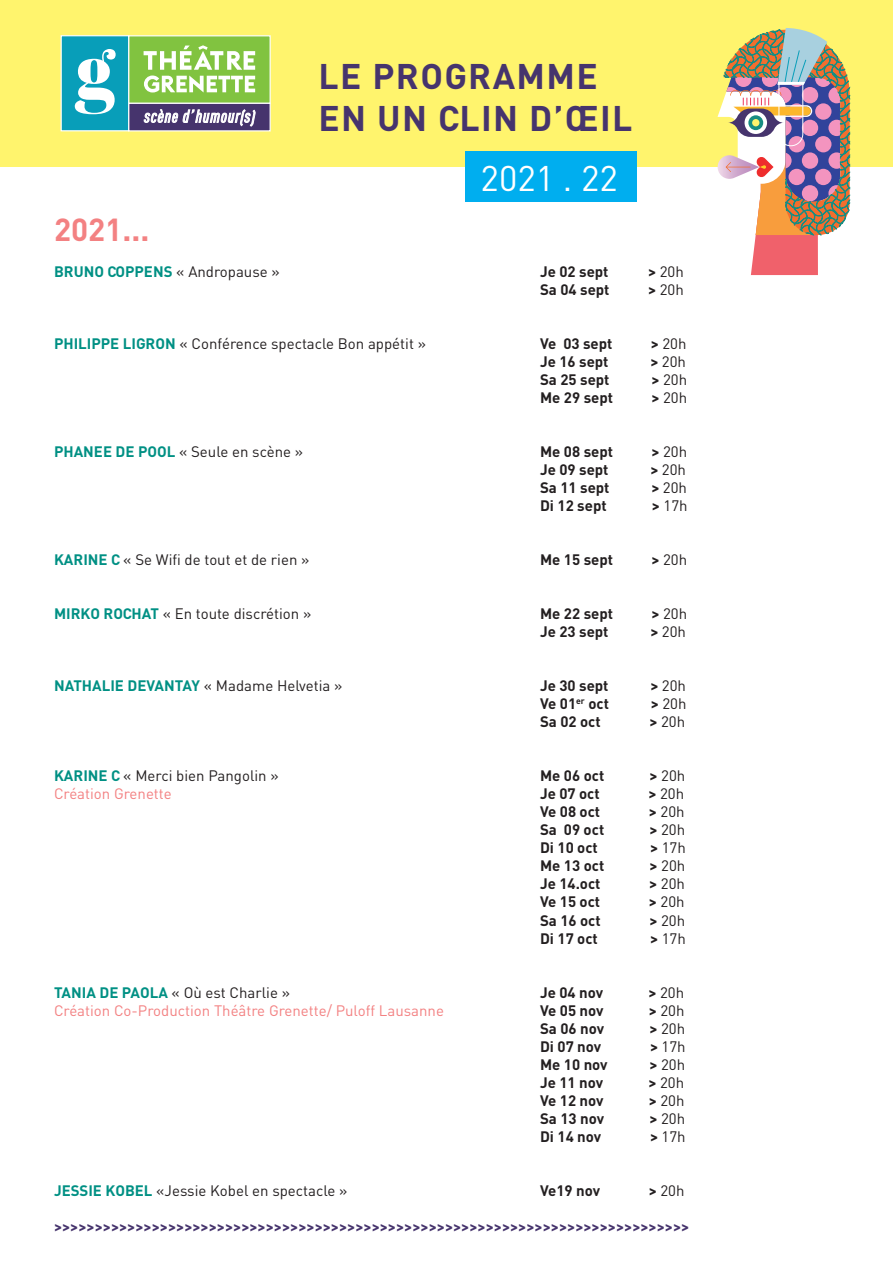
<style>
.page{position:relative;width:893px;height:1263px;background:#fff}
.page>*{position:absolute;margin:0;border:0;box-sizing:border-box;transform-origin:0 0}
.t1{font:700 35.25px/42.3px "DIN";letter-spacing:.04em;color:#46346d}
.t2{font:35.25px "DIN";color:#fff}
.t3{font:700 31.5px "DIN";color:#f38182}
.t4{font:700 15px "DIN";color:#231f20}
.t5{font:15px "DIN";color:#231f20}
.t6{font:15px "DIN Pro";color:#231f20}
.t7{font:700 15px "DIN";color:#46346d}
.t8{font:15px "DIN";color:#f38182}
.t9{font:700 15px "DIN";color:#009084}
.s1{font-weight:400;color:#231f20}
.s2{font-family:"DIN";font-weight:700}
.s3{font-weight:700;color:#009084}
</style>
<div class="page">
<div style="left:0;top:0;width:893px;height:167px;background:#fff46d"></div>
<div style="left:466px;top:152px;width:171px;height:50px;background:#00aeef"></div>
<div style="left:128px;top:35px;width:143px;height:69px;background:#81c340;border:1px solid #fff"></div>
<svg style="left:144px;top:45px;width:111px;height:25px"></svg>
<svg style="left:144px;top:76px;width:111px;height:16px"></svg>
<div style="left:128px;top:103px;width:143px;height:28px;background:#46346d;border:1px solid #fff"></div>
<svg style="left:144px;top:109px;width:112px;height:18px"></svg>
<div style="left:61px;top:35px;width:68px;height:96px;background:#089eb9;border:1px solid #fff"></div>
<svg style="left:75px;top:49px;width:41px;height:65px"></svg>
<svg style="left:717px;top:28px;width:134px;height:247px"></svg>
<h1 class="t1" style="left:319px;top:54px;width:315px">LE PROGRAMME<br>EN UN CLIN D’ŒIL</h1>
<h1 class="t2" style="left:481px;top:156px;width:139px">2021 . 22</h1>
<h2 class="t3" style="left:54px;top:209px;width:97px">2021...</h2>
<p class="t9" style="left:54px;top:262px;width:227px">BRUNO COPPENS <span class="s1">« Andropause »</span></p>
<p class="t4" style="left:540px;top:262px;width:70px">Je 02 sept</p>
<p class="t6" style="left:648px;top:260px;width:37px"><span class="s2">&gt;</span> 20h</p>
<p class="t4" style="left:540px;top:280px;width:71px">Sa 04 sept</p>
<p class="t6" style="left:648px;top:278px;width:37px"><span class="s2">&gt;</span> 20h</p>
<p class="t5" style="left:54px;top:335px;width:374px"><span class="s3">PHILIPPE LIGRON</span> « Conférence spectacle Bon appétit »</p>
<p class="t4" style="left:540px;top:334px;width:74px">Ve 03 sept</p>
<p class="t6" style="left:651px;top:332px;width:37px"><span class="s2">&gt;</span> 20h</p>
<p class="t4" style="left:540px;top:352px;width:70px">Je 16 sept</p>
<p class="t6" style="left:650px;top:350px;width:37px"><span class="s2">&gt;</span> 20h</p>
<p class="t4" style="left:540px;top:370px;width:71px">Sa 25 sept</p>
<p class="t6" style="left:651px;top:368px;width:37px"><span class="s2">&gt;</span> 20h</p>
<p class="t4" style="left:540px;top:388px;width:75px">Me 29 sept</p>
<p class="t6" style="left:651px;top:386px;width:37px"><span class="s2">&gt;</span> 20h</p>
<p class="t5" style="left:54px;top:443px;width:251px"><span class="s3">PHANEE DE POOL</span> « Seule en scène »</p>
<p class="t4" style="left:540px;top:442px;width:75px">Me 08 sept</p>
<p class="t6" style="left:651px;top:440px;width:37px"><span class="s2">&gt;</span> 20h</p>
<p class="t4" style="left:540px;top:460px;width:70px">Je 09 sept</p>
<p class="t6" style="left:650px;top:458px;width:37px"><span class="s2">&gt;</span> 20h</p>
<p class="t4" style="left:540px;top:478px;width:71px">Sa 11 sept</p>
<p class="t6" style="left:651px;top:476px;width:37px"><span class="s2">&gt;</span> 20h</p>
<p class="t4" style="left:540px;top:496px;width:68px">Di 12 sept</p>
<p class="t6" style="left:652px;top:494px;width:37px"><span class="s2">&gt;</span> 17h</p>
<p class="t5" style="left:54px;top:551px;width:257px"><span class="s3">KARINE C</span> « Se Wifi de tout et de rien »</p>
<p class="t4" style="left:540px;top:550px;width:75px">Me 15 sept</p>
<p class="t6" style="left:651px;top:548px;width:37px"><span class="s2">&gt;</span> 20h</p>
<p class="t5" style="left:54px;top:605px;width:259px"><span class="s3">MIRKO ROCHAT</span> « En toute discrétion »</p>
<p class="t4" style="left:540px;top:604px;width:75px">Me 22 sept</p>
<p class="t6" style="left:651px;top:602px;width:37px"><span class="s2">&gt;</span> 20h</p>
<p class="t4" style="left:540px;top:622px;width:70px">Je 23 sept</p>
<p class="t6" style="left:650px;top:620px;width:37px"><span class="s2">&gt;</span> 20h</p>
<p class="t9" style="left:54px;top:676px;width:290px">NATHALIE DEVANTAY <span class="s1">« Madame Helvetia »</span></p>
<p class="t4" style="left:540px;top:676px;width:70px">Je 30 sept</p>
<p class="t6" style="left:650px;top:674px;width:37px"><span class="s2">&gt;</span> 20h</p>
<p class="t4" style="left:540px;top:694px;width:70px">Ve 01<sup>er</sup> oct</p>
<p class="t6" style="left:651px;top:692px;width:37px"><span class="s2">&gt;</span> 20h</p>
<p class="t4" style="left:540px;top:712px;width:62px">Sa 02 oct</p>
<p class="t6" style="left:649px;top:710px;width:37px"><span class="s2">&gt;</span> 20h</p>
<p class="t5" style="left:54px;top:767px;width:226px"><span class="s3">KARINE C</span> « Merci bien Pangolin »</p>
<p class="t4" style="left:540px;top:766px;width:66px">Me 06 oct</p>
<p class="t6" style="left:649px;top:764px;width:37px"><span class="s2">&gt;</span> 20h</p>
<p class="t8" style="left:54px;top:785px;width:119px">Création Grenette</p>
<p class="t4" style="left:540px;top:784px;width:61px">Je 07 oct</p>
<p class="t6" style="left:648px;top:782px;width:37px"><span class="s2">&gt;</span> 20h</p>
<p class="t4" style="left:540px;top:802px;width:62px">Ve 08 oct</p>
<p class="t6" style="left:649px;top:800px;width:37px"><span class="s2">&gt;</span> 20h</p>
<p class="t4" style="left:540px;top:820px;width:66px">Sa 09 oct</p>
<p class="t6" style="left:649px;top:818px;width:37px"><span class="s2">&gt;</span> 20h</p>
<p class="t4" style="left:540px;top:838px;width:59px">Di 10 oct</p>
<p class="t6" style="left:650px;top:836px;width:37px"><span class="s2">&gt;</span> 17h</p>
<p class="t4" style="left:540px;top:856px;width:66px">Me 13 oct</p>
<p class="t6" style="left:649px;top:854px;width:37px"><span class="s2">&gt;</span> 20h</p>
<p class="t4" style="left:540px;top:874px;width:62px">Je 14.oct</p>
<p class="t6" style="left:649px;top:872px;width:37px"><span class="s2">&gt;</span> 20h</p>
<p class="t4" style="left:540px;top:892px;width:62px">Ve 15 oct</p>
<p class="t6" style="left:649px;top:890px;width:37px"><span class="s2">&gt;</span> 20h</p>
<p class="t4" style="left:540px;top:910px;width:62px">Sa 16 oct</p>
<p class="t6" style="left:649px;top:908px;width:37px"><span class="s2">&gt;</span> 20h</p>
<p class="t4" style="left:540px;top:928px;width:59px">Di 17 oct</p>
<p class="t6" style="left:650px;top:926px;width:37px"><span class="s2">&gt;</span> 17h</p>
<p class="t5" style="left:54px;top:983px;width:237px"><span class="s3">TANIA DE PAOLA</span> « Où est Charlie »</p>
<p class="t4" style="left:540px;top:982px;width:65px">Je 04 nov</p>
<p class="t6" style="left:648px;top:980px;width:37px"><span class="s2">&gt;</span> 20h</p>
<p class="t8" style="left:54px;top:1001px;width:391px">Création Co-Production Théâtre Grenette/ Puloff Lausanne</p>
<p class="t4" style="left:540px;top:1000px;width:65px">Ve 05 nov</p>
<p class="t6" style="left:649px;top:998px;width:37px"><span class="s2">&gt;</span> 20h</p>
<p class="t4" style="left:540px;top:1018px;width:66px">Sa 06 nov</p>
<p class="t6" style="left:649px;top:1016px;width:37px"><span class="s2">&gt;</span> 20h</p>
<p class="t4" style="left:540px;top:1036px;width:63px">Di 07 nov</p>
<p class="t6" style="left:650px;top:1034px;width:37px"><span class="s2">&gt;</span> 17h</p>
<p class="t4" style="left:540px;top:1054px;width:69px">Me 10 nov</p>
<p class="t6" style="left:649px;top:1052px;width:37px"><span class="s2">&gt;</span> 20h</p>
<p class="t4" style="left:540px;top:1072px;width:65px">Je 11 nov</p>
<p class="t6" style="left:648px;top:1070px;width:37px"><span class="s2">&gt;</span> 20h</p>
<p class="t4" style="left:540px;top:1090px;width:65px">Ve 12 nov</p>
<p class="t6" style="left:649px;top:1088px;width:37px"><span class="s2">&gt;</span> 20h</p>
<p class="t4" style="left:540px;top:1108px;width:66px">Sa 13 nov</p>
<p class="t6" style="left:649px;top:1106px;width:37px"><span class="s2">&gt;</span> 20h</p>
<p class="t4" style="left:540px;top:1126px;width:63px">Di 14 nov</p>
<p class="t6" style="left:650px;top:1124px;width:37px"><span class="s2">&gt;</span> 17h</p>
<p class="t5" style="left:54px;top:1181px;width:295px"><span class="s3">JESSIE KOBEL</span> «Jessie Kobel en spectacle »</p>
<p class="t4" style="left:540px;top:1180px;width:62px">Ve19 nov</p>
<p class="t6" style="left:649px;top:1178px;width:37px"><span class="s2">&gt;</span> 20h</p>
<p class="t7" style="left:54px;top:1216px;width:637px">&gt;&gt;&gt;&gt;&gt;&gt;&gt;&gt;&gt;&gt;&gt;&gt;&gt;&gt;&gt;&gt;&gt;&gt;&gt;&gt;&gt;&gt;&gt;&gt;&gt;&gt;&gt;&gt;&gt;&gt;&gt;&gt;&gt;&gt;&gt;&gt;&gt;&gt;&gt;&gt;&gt;&gt;&gt;&gt;&gt;&gt;&gt;&gt;&gt;&gt;&gt;&gt;&gt;&gt;&gt;&gt;&gt;&gt;&gt;&gt;&gt;&gt;&gt;&gt;&gt;&gt;&gt;&gt;&gt;&gt;&gt;&gt;&gt;&gt;&gt;&gt;&gt;&gt;</p>
</div>
